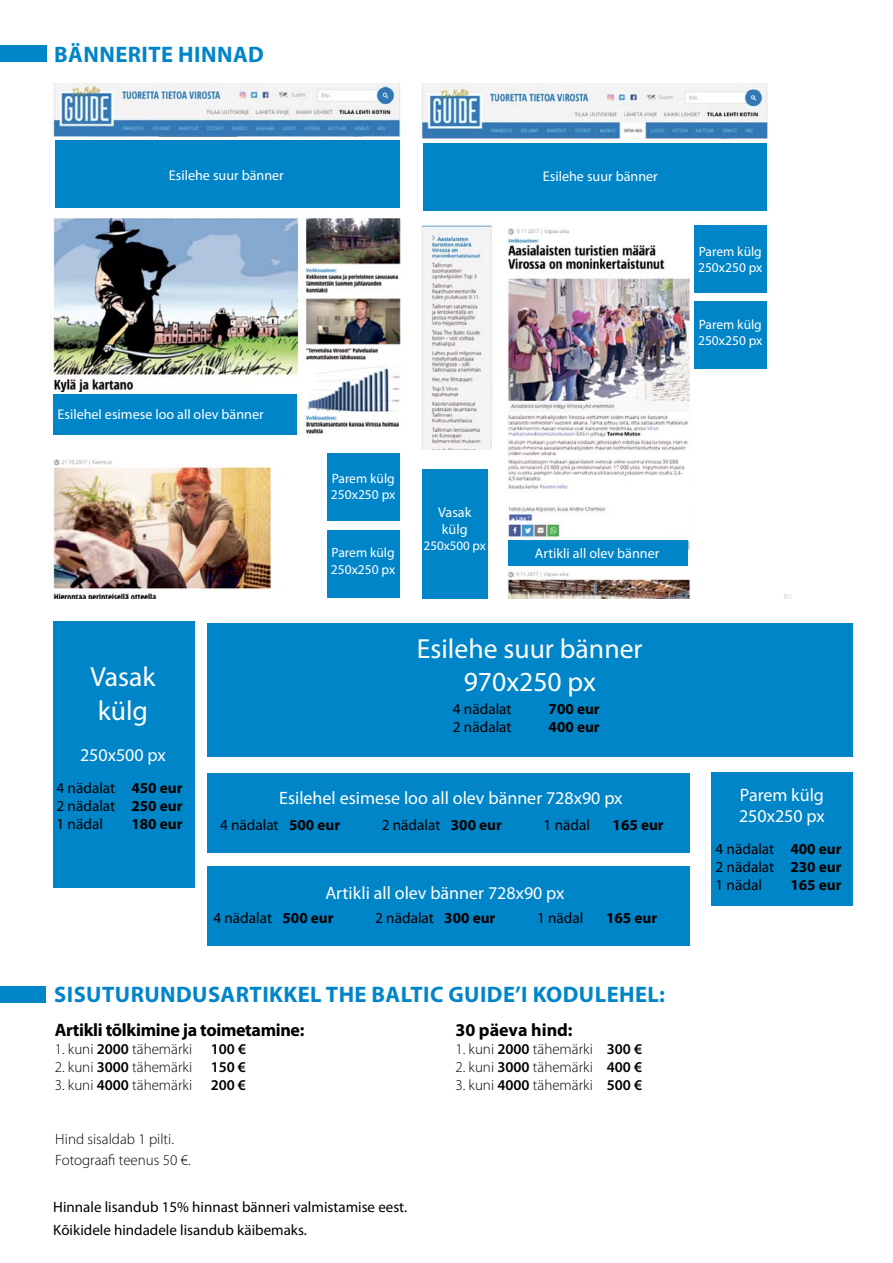
<style>
.page{position:relative;width:893px;height:1263px;background:#fff}
.page>*{position:absolute;margin:0;border:0;box-sizing:border-box;transform-origin:0 0}
.t1{font:27.75px/33.2px "Myriad Pro";color:#fff;text-align:center}
.t2{font:700 22.5px "Myriad Pro";letter-spacing:.02em;color:#0085c8}
.t3{font:18px/21.6px "Myriad Pro";color:#fff}
.t4{font:700 18px "Myriad Pro";letter-spacing:-.02em;color:#000}
.t5{font:15.3px/18.3px "Myriad Pro";color:#000;text-align:justify}
.t6{font:700 15.3px "Myriad Pro";color:#000}
.t7{font:300 15px/21.6px "Myriad Pro";color:#000}
.t8{font:15px/22.2px "Myriad Pro";color:#000}
.t9{font:14.1px/17px "Myriad Pro";color:#fff}
.t10{font:13.5px/16.2px "Myriad Pro";color:#fff}
.t11{font:13.05px "Myriad Pro";color:#fff}
.s1{font-weight:700}
.s2{font-weight:600}
</style>
<div class="page">
<div style="left:0;top:45px;width:47px;height:17px;background:#0085c8"></div>
<div style="left:711px;top:772px;width:141px;height:134px;background:#0085c8"></div>
<div style="left:207px;top:623px;width:645px;height:134px;background:#0085c8"></div>
<div style="left:207px;top:773px;width:483px;height:80px;background:#0085c8"></div>
<div style="left:53px;top:621px;width:142px;height:267px;background:#0085c8"></div>
<div style="left:207px;top:866px;width:483px;height:79px;background:#0085c8"></div>
<img style="left:50px;top:84px;width:353px;height:514px">
<div style="left:50px;top:137px;width:362px;height:74px;background:#fff"></div>
<div style="left:322px;top:438px;width:112px;height:164px;background:#fff"></div>
<div style="left:327px;top:453px;width:72px;height:68px;background:#0085c8"></div>
<div style="left:327px;top:530px;width:72px;height:68px;background:#0085c8"></div>
<div style="left:55px;top:140px;width:344px;height:68px;background:#0085c8"></div>
<div style="left:53px;top:392px;width:243px;height:43px;background:linear-gradient(to right,#0085c8,#0085c8)"></div>
<div style="left:53px;top:395px;width:243px;height:40px;background:#0085c8"></div>
<img style="left:416px;top:84px;width:376px;height:514px">
<div style="left:509px;top:540px;width:179px;height:25px;background:#0085c8"></div>
<div style="left:416px;top:451px;width:79px;height:151px;background:#fff"></div>
<div style="left:422px;top:469px;width:66px;height:129px;background:#0085c8"></div>
<div style="left:769px;top:68px;width:63px;height:526px;background:#fff"></div>
<div style="left:416px;top:139px;width:384px;height:81px;background:#fff"></div>
<div style="left:423px;top:143px;width:343px;height:68px;background:#0085c8"></div>
<div style="left:0;top:986px;width:46px;height:17px;background:#0085c8"></div>
<div style="left:694px;top:225px;width:83px;height:328px;background:#fff"></div>
<div style="left:694px;top:301px;width:72px;height:68px;background:#0085c8"></div>
<div style="left:694px;top:225px;width:72px;height:68px;background:#0085c8"></div>
<h2 class="t2" style="left:54px;top:40px;width:211px">Bännerite hinnad</h2>
<p class="t9" style="left:169px;top:167px;width:117px">Esilehe suur bänner</p>
<p class="t9" style="left:543px;top:167px;width:117px">Esilehe suur bänner</p>
<p class="t9" style="left:58px;top:406px;width:208px">Esilehel esimese loo all olev bänner</p>
<p class="t10" style="left:331px;top:470px;width:66px">Parem külg<br>250x250 px</p>
<p class="t10" style="left:331px;top:545px;width:66px">Parem külg<br>250x250 px</p>
<p class="t9" style="left:438px;top:504px;width:35px">Vasak külg</p>
<p class="t11" style="left:424px;top:537px;width:64px">250x500 px</p>
<p class="t9" style="left:535px;top:544px;width:126px">Artikli all olev bänner</p>
<h1 class="t1" style="left:90px;top:660px;width:67px;text-align:left">Vasak külg</h1>
<p class="t3" style="left:80px;top:744px;width:87px">250x500 px</p>
<p class="t5" style="left:57px;top:778px;width:127px">4 nädalat <span class="s1">450 eur </span>2 nädalat <span class="s1">250 eur </span>1 nädal</p>
<p class="t6" style="left:131px;top:814px;width:53px">180 eur</p>
<h1 class="t1" style="left:417px;top:631px;width:227px">Esilehe suur bänner<br>970x250 px</h1>
<p class="t5" style="left:453px;top:699px;width:60px">4 nädalat</p>
<p class="t6" style="left:549px;top:698px;width:53px">700 eur</p>
<p class="t5" style="left:453px;top:717px;width:60px">2 nädalat</p>
<p class="t6" style="left:549px;top:717px;width:53px">400 eur</p>
<p class="t3" style="left:279px;top:787px;width:345px">Esilehel esimese loo all olev bänner 728x90 px</p>
<p class="t5" style="left:220px;top:815px;width:122px">4 nädalat <span class="s1">500 eur</span></p>
<p class="t5" style="left:382px;top:815px;width:122px">2 nädalat <span class="s1">300 eur</span></p>
<p class="t5" style="left:544px;top:815px;width:48px">1 nädal</p>
<p class="t6" style="left:613px;top:815px;width:53px">165 eur</p>
<p class="t3" style="left:325px;top:882px;width:241px">Artikli all olev bänner 728x90 px</p>
<p class="t5" style="left:213px;top:908px;width:122px">4 nädalat <span class="s1">500 eur</span></p>
<p class="t5" style="left:375px;top:908px;width:122px">2 nädalat <span class="s1">300 eur</span></p>
<p class="t5" style="left:537px;top:908px;width:48px">1 nädal</p>
<p class="t6" style="left:606px;top:907px;width:53px">165 eur</p>
<h2 class="t2" style="left:54px;top:980px;width:612px">Sisuturundusartikkel The Baltic Guide’i kodulehel:</h2>
<p class="t4" style="left:55px;top:1019px;width:251px">Artikli tõlkimine ja toimetamine:</p>
<p class="t7" style="left:55px;top:1038px;width:193px">1. kuni <span class="s2">2000</span> tähemärki <span class="s2">100 €</span></p>
<p class="t7" style="left:55px;top:1056px;width:193px">2. kuni <span class="s2">3000</span> tähemärki <span class="s2">150 €</span></p>
<p class="t7" style="left:55px;top:1074px;width:193px">3. kuni <span class="s2">4000</span> tähemärki <span class="s2">200 €</span></p>
<p class="t7" style="left:55px;top:1128px;width:137px">Hind sisaldab 1 pilti.<br>Fotograafi teenus 50 €.</p>
<p class="t8" style="left:53px;top:1196px;width:356px">Hinnale lisandub 15% hinnast bänneri valmistamise eest.<br>Kõikidele hindadele lisandub käibemaks.</p>
<p class="t4" style="left:455px;top:1019px;width:119px">30 päeva hind:</p>
<p class="t7" style="left:455px;top:1038px;width:188px">1. kuni <span class="s2">2000</span> tähemärki <span class="s2">300 €</span></p>
<p class="t7" style="left:455px;top:1056px;width:188px">2. kuni <span class="s2">3000</span> tähemärki <span class="s2">400 €</span></p>
<p class="t7" style="left:455px;top:1074px;width:188px">3. kuni <span class="s2">4000</span> tähemärki <span class="s2">500 €</span></p>
<p class="t10" style="left:698px;top:243px;width:66px">Parem külg<br>250x250 px</p>
<p class="t10" style="left:698px;top:316px;width:66px">Parem külg<br>250x250 px</p>
<p class="t3" style="left:739px;top:784px;width:87px">Parem külg<br>250x250 px</p>
<p class="t5" style="left:716px;top:839px;width:127px">4 nädalat <span class="s1">400 eur </span>2 nädalat <span class="s1">230 eur </span>1 nädal</p>
<p class="t6" style="left:790px;top:875px;width:53px">165 eur</p>
</div>
